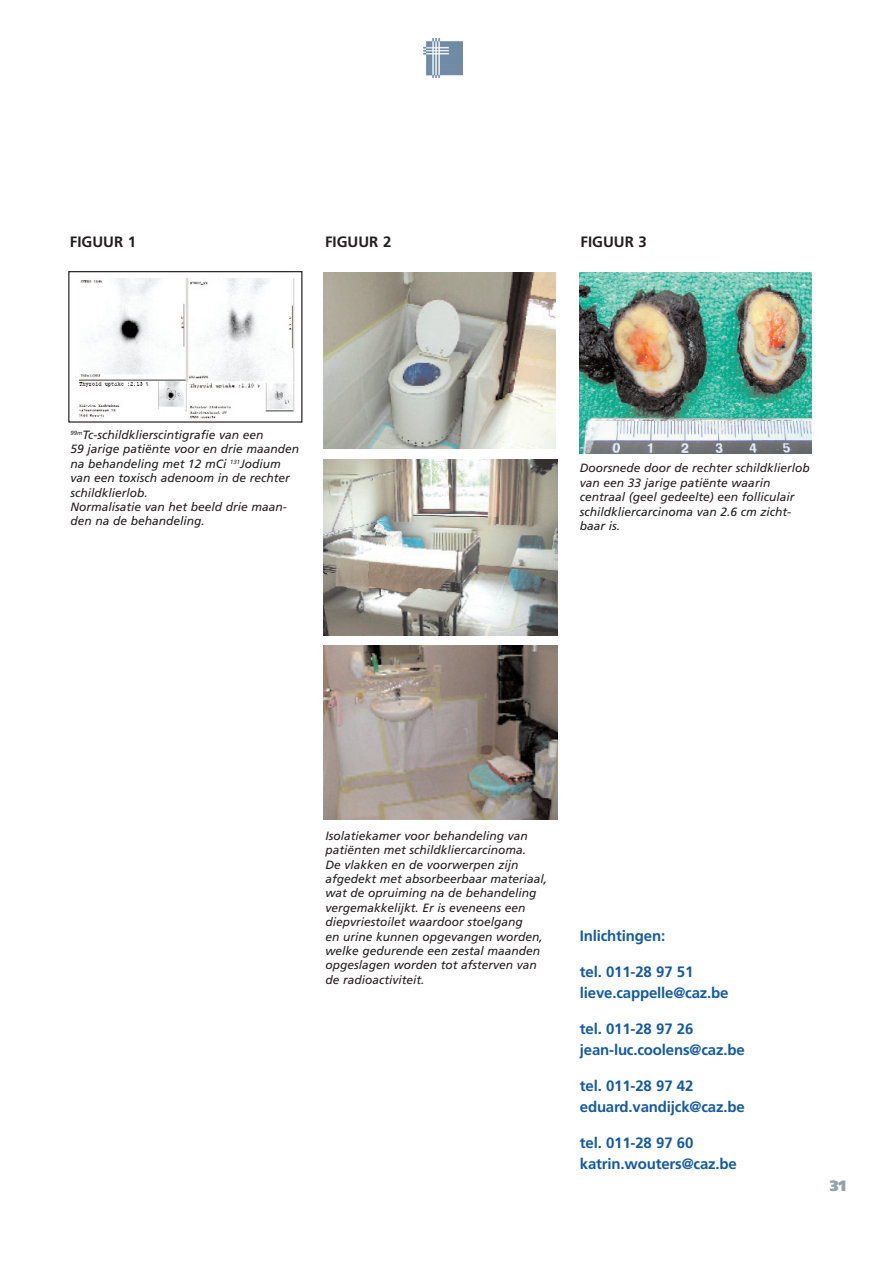
<style>
.page{position:relative;width:893px;height:1263px;background:#fff}
.page>*{position:absolute;margin:0;border:0;box-sizing:border-box;transform-origin:0 0}
.t1{font:700 15px/21px "Frutiger";letter-spacing:-.01em;color:#165aa1}
.t2{font:700 15px "Frutiger";color:#231f20}
.t3{font:900 15px "Frutiger";color:#95a2ac}
.t4{font:italic 12px/14.4px "Frutiger";color:#231f20}
</style>
<div class="page">
<svg style="left:462px;top:41px;width:1px;height:35px"></svg>
<img style="left:423px;top:39px;width:39px;height:39px">
<img style="left:80px;top:279px;width:214px;height:140px">
<div style="left:68px;top:271px;width:234px;height:152px;border:1px solid #231f20"></div>
<img style="left:324px;top:645px;width:234px;height:175px">
<img style="left:579px;top:272px;width:233px;height:182px">
<img style="left:323px;top:272px;width:233px;height:176px">
<img style="left:323px;top:460px;width:234px;height:175px">
<p class="t2" style="left:70px;top:236px;width:68px">FIGUUR 1</p>
<p class="t2" style="left:325px;top:236px;width:68px">FIGUUR 2</p>
<p class="t2" style="left:580px;top:236px;width:68px">FIGUUR 3</p>
<p class="t4" style="left:70px;top:429px;width:230px"><sup>99m</sup>Tc-schildklierscintigrafie van een<br>59 jarige patiënte voor en drie maanden na behandeling met 12 mCi <sup>131</sup>Jodium van een toxisch adenoom in de rechter schildklierlob.<br>Normalisatie van het beeld drie maan&shy;den na de behandeling.</p>
<p class="t4" style="left:580px;top:462px;width:231px">Doorsnede door de rechter schildklierlob van een 33 jarige patiënte waarin centraal (geel gedeelte) een folliculair schildkliercarcinoma van 2.6 cm zicht&shy;baar is.</p>
<p class="t4" style="left:325px;top:829px;width:223px">Isolatiekamer voor behandeling van patiënten met schildkliercarcinoma.<br>De vlakken en de voorwerpen zijn afgedekt met absorbeerbaar materiaal, wat de opruiming na de behandeling vergemakkelijkt. Er is eveneens een diepvriestoilet waardoor stoelgang<br>en urine kunnen opgevangen worden, welke gedurende een zestal maanden opgeslagen worden tot afsterven van de radioactiviteit.</p>
<p class="t1" style="left:580px;top:927px;width:87px">Inlichtingen:</p>
<p class="t1" style="left:580px;top:963px;width:150px">tel. 011-28 97 51 lieve.cappelle@caz.be</p>
<p class="t1" style="left:580px;top:1020px;width:166px">tel. 011-28 97 26 jean-luc.coolens@caz.be</p>
<p class="t1" style="left:580px;top:1077px;width:166px">tel. 011-28 97 42 eduard.vandijck@caz.be</p>
<p class="t1" style="left:580px;top:1134px;width:159px">tel. 011-28 97 60 katrin.wouters@caz.be</p>
<p class="t3" style="left:830px;top:1179px;width:18px">31</p>
</div>
